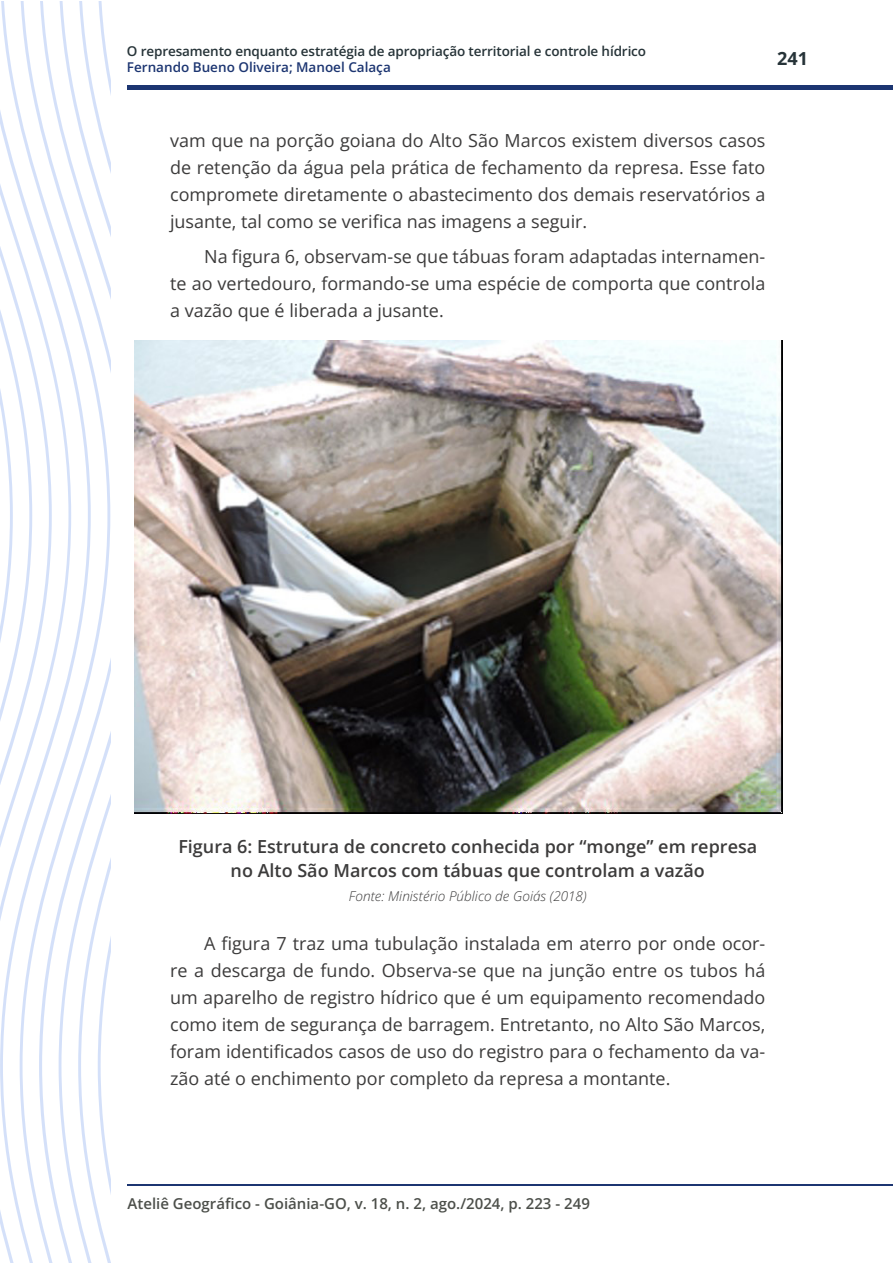
<style>
.page{position:relative;width:893px;height:1263px;background:#fff}
.page>*{position:absolute;margin:0;border:0;box-sizing:border-box;transform-origin:0 0}
.t1{font:18px/27px "Open Sans";color:#3c3b3b;text-align:justify}
.t2{font:600 18px/24px "Open Sans";color:#3c3b3b;text-align:center}
.t3{font:700 18px "Open Sans";color:#263338}
.t4{font:600 15px "Open Sans";color:#4c4f4a}
.t5{font:600 13.5px "Open Sans";letter-spacing:-.01em;color:#263338}
.t6{font:italic 300 13.5px "Open Sans";color:#3c3b3b}
.t7{font:600 13.5px "Open Sans";color:#1c3571}
</style>
<div class="page">
<hr style="left:128px;top:85px;width:765px;height:4px;background:#1c3571">
<hr style="left:128px;top:1184px;width:765px;height:1px;background:#1c3571">
<svg style="left:91px;top:2px;width:19px;height:1261px"></svg>
<svg style="left:71px;top:2px;width:20px;height:1261px"></svg>
<svg style="left:52px;top:2px;width:19px;height:1261px"></svg>
<svg style="left:32px;top:2px;width:20px;height:1261px"></svg>
<svg style="left:0;top:2px;width:32px;height:1261px"></svg>
<img style="left:135px;top:340px;width:648px;height:474px">
<p class="t5" style="left:127px;top:41px;width:521px">O represamento enquanto estratégia de apropriação territorial e controle hídrico</p>
<p class="t7" style="left:127px;top:58px;width:265px">Fernando Bueno Oliveira; Manoel Calaça</p>
<p class="t3" style="left:777px;top:46px;width:32px">241</p>
<p class="t1" style="left:170px;top:126px;width:597px">vam que na porção goiana do Alto São Marcos existem diversos casos de retenção da água pela prática de fechamento da represa. Esse fato compromete diretamente o abastecimento dos demais reservatórios a jusante, tal como se verifica nas imagens a seguir.</p>
<p class="t1" style="left:170px;top:243px;width:597px;text-indent:34px">Na figura 6, observam-se que tábuas foram adaptadas internamen&shy;te ao vertedouro, formando-se uma espécie de comporta que controla a vazão que é liberada a jusante.</p>
<p class="t2" style="left:178px;top:834px;width:580px">Figura 6: Estrutura de concreto conhecida por “monge” em represa no Alto São Marcos com tábuas que controlam a vazão</p>
<p class="t6" style="left:349px;top:887px;width:239px">Fonte: Ministério Público de Goiás (2018)</p>
<p class="t1" style="left:170px;top:929px;width:597px;text-indent:34px">A figura 7 traz uma tubulação instalada em aterro por onde ocor&shy;re a descarga de fundo. Observa-se que na junção entre os tubos há um aparelho de registro hídrico que é um equipamento recomendado como item de segurança de barragem. Entretanto, no Alto São Marcos, foram identificados casos de uso do registro para o fechamento da va&shy;zão até o enchimento por completo da represa a montante.</p>
<p class="t4" style="left:128px;top:1193px;width:464px">Ateliê Geográfico - Goiânia-GO, v. 18, n. 2, ago./2024, p. 223 - 249</p>
</div>
